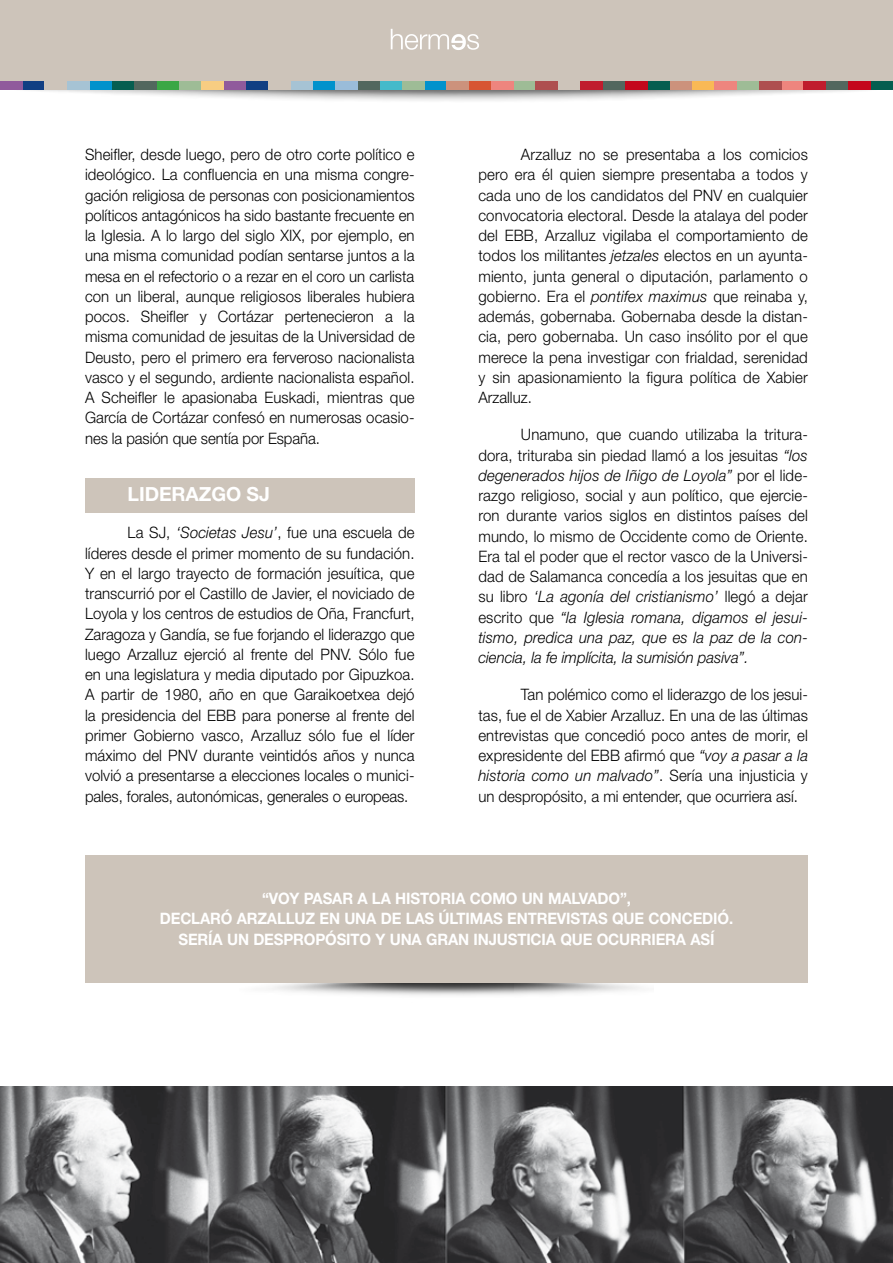
<style>
.page{position:relative;width:893px;height:1263px;background:#fff}
.page>*{position:absolute;margin:0;border:0;box-sizing:border-box;transform-origin:0 0}
.t1{font:700 19.5px "Helvetica Neue LT Std";letter-spacing:-.005em;color:#fff}
.t2{font:300 15.75px/20.2px "Helvetica Neue LT Std";letter-spacing:.005em;color:#000;text-align:justify;scale:.95 1}
.t3{font:700 15.75px/20.2px "Helvetica Neue LT Std";letter-spacing:-.01em;color:#fff;text-align:center;scale:.95 1}
.s1{font-style:italic}
</style>
<div class="page">
<div style="left:0;top:0;width:893px;height:88px;background:#cdc4ba"></div>
<svg style="left:391px;top:29px;width:88px;height:21px"></svg>
<div style="left:424px;top:81px;width:22px;height:9px;background:#0192cc"></div>
<div style="left:402px;top:81px;width:22px;height:9px;background:#9ebc96"></div>
<div style="left:379px;top:81px;width:23px;height:9px;background:#44baca"></div>
<div style="left:357px;top:81px;width:22px;height:9px;background:#52675e"></div>
<div style="left:335px;top:81px;width:22px;height:9px;background:#9abcd9"></div>
<div style="left:313px;top:81px;width:22px;height:9px;background:#0192cc"></div>
<div style="left:290px;top:81px;width:23px;height:9px;background:#a6c3d4"></div>
<div style="left:246px;top:81px;width:22px;height:9px;background:#113f83"></div>
<div style="left:223px;top:81px;width:23px;height:9px;background:#905a9c"></div>
<div style="left:268px;top:81px;width:22px;height:9px;background:#cdc4ba"></div>
<div style="left:201px;top:81px;width:22px;height:9px;background:#f7cd82"></div>
<div style="left:179px;top:81px;width:22px;height:9px;background:#9ebc96"></div>
<div style="left:156px;top:81px;width:23px;height:9px;background:#3ba745"></div>
<div style="left:134px;top:81px;width:22px;height:9px;background:#52675e"></div>
<div style="left:112px;top:81px;width:22px;height:9px;background:#055e50"></div>
<div style="left:89px;top:81px;width:23px;height:9px;background:#0192cc"></div>
<div style="left:67px;top:81px;width:22px;height:9px;background:#a6c3d4"></div>
<div style="left:22px;top:81px;width:23px;height:9px;background:#113f83"></div>
<div style="left:0;top:81px;width:22px;height:9px;background:#905a9c"></div>
<div style="left:45px;top:81px;width:22px;height:9px;background:#cdc4ba"></div>
<div style="left:692px;top:81px;width:22px;height:9px;background:#f9b955"></div>
<div style="left:737px;top:81px;width:22px;height:9px;background:#9ebc96"></div>
<div style="left:781px;top:81px;width:23px;height:9px;background:#ee857e"></div>
<div style="left:826px;top:81px;width:22px;height:9px;background:#52675e"></div>
<div style="left:871px;top:81px;width:22px;height:9px;background:#055e50"></div>
<div style="left:670px;top:81px;width:22px;height:9px;background:#cc927c"></div>
<div style="left:714px;top:81px;width:23px;height:9px;background:#ee857e"></div>
<div style="left:804px;top:81px;width:22px;height:9px;background:#c01c2d"></div>
<div style="left:848px;top:81px;width:23px;height:9px;background:#c4071c"></div>
<div style="left:759px;top:81px;width:22px;height:9px;background:#ae4f50"></div>
<div style="left:469px;top:81px;width:22px;height:9px;background:#d75533"></div>
<div style="left:513px;top:81px;width:23px;height:9px;background:#9ebc96"></div>
<div style="left:558px;top:81px;width:22px;height:9px;background:#cdc4ba"></div>
<div style="left:603px;top:81px;width:22px;height:9px;background:#52675e"></div>
<div style="left:647px;top:81px;width:23px;height:9px;background:#055e50"></div>
<div style="left:446px;top:81px;width:23px;height:9px;background:#cc927c"></div>
<div style="left:491px;top:81px;width:22px;height:9px;background:#ee857e"></div>
<div style="left:580px;top:81px;width:23px;height:9px;background:#c01c2d"></div>
<div style="left:625px;top:81px;width:22px;height:9px;background:#c4071c"></div>
<div style="left:536px;top:81px;width:22px;height:9px;background:#ae4f50"></div>
<img style="left:239px;top:982px;width:415px;height:14px">
<img style="left:0;top:1086px;width:893px;height:177px">
<div style="left:85px;top:479px;width:330px;height:34px;background:#cdc4ba"></div>
<div style="left:85px;top:855px;width:723px;height:127px;background:#cdc4ba"></div>
<p class="t2" style="left:85px;top:144px;width:349px">Sheifler, desde luego, pero de otro corte político e ideológico. La confluencia en una misma congre&shy;gación religiosa de personas con posicionamientos políticos antagónicos ha sido bastante frecuente en la Iglesia. A lo largo del siglo XIX, por ejemplo, en una misma comunidad podían sentarse juntos a la mesa en el refectorio o a rezar en el coro un carlista con un liberal, aunque religiosos liberales hubiera pocos. Sheifler y Cortázar pertenecieron a la misma comunidad de jesuitas de la Universidad de Deusto, pero el primero era ferveroso nacionalista vasco y el segundo, ardiente nacionalista español.<br>A Scheifler le apasionaba Euskadi, mientras que García de Cortázar confesó en numerosas ocasio&shy;nes la pasión que sentía por España.</p>
<p class="t1" style="left:128px;top:482px;width:144px">LIDERAZGO SJ</p>
<p class="t2" style="left:85px;top:522px;width:349px;text-indent:43px">La SJ, <span class="s1">‘Societas Jesu’</span>, fue una escuela de líderes desde el primer momento de su fundación.<br>Y en el largo trayecto de formación jesuítica, que transcurrió por el Castillo de Javier, el noviciado de Loyola y los centros de estudios de Oña, Francfurt, Zaragoza y Gandía, se fue forjando el liderazgo que luego Arzalluz ejerció al frente del PNV. Sólo fue en una legislatura y media diputado por Gipuzkoa.<br>A partir de 1980, año en que Garaikoetxea dejó la presidencia del EBB para ponerse al frente del primer Gobierno vasco, Arzalluz sólo fue el líder máximo del PNV durante veintidós años y nunca volvió a presentarse a elecciones locales o munici&shy;pales, forales, autonómicas, generales o europeas.</p>
<p class="t2" style="left:478px;top:144px;width:348px;text-indent:43px">Arzalluz no se presentaba a los comicios pero era él quien siempre presentaba a todos y cada uno de los candidatos del PNV en cualquier convocatoria electoral. Desde la atalaya del poder del EBB, Arzalluz vigilaba el comportamiento de todos los militantes <span class="s1">jetzales</span> electos en un ayunta&shy;miento, junta general o diputación, parlamento o gobierno. Era el <span class="s1">pontifex maximus</span> que reinaba y, además, gobernaba. Gobernaba desde la distan&shy;cia, pero gobernaba. Un caso insólito por el que merece la pena investigar con frialdad, serenidad y sin apasionamiento la figura política de Xabier Arzalluz.</p>
<p class="t2" style="left:478px;top:424px;width:348px;text-indent:43px">Unamuno, que cuando utilizaba la tritura&shy;dora, trituraba sin piedad llamó a los jesuitas <span class="s1">“los degenerados hijos de Iñigo de Loyola”</span> por el lide&shy;razgo religioso, social y aun político, que ejercie&shy;ron durante varios siglos en distintos países del mundo, lo mismo de Occidente como de Oriente.<br>Era tal el poder que el rector vasco de la Universi&shy;dad de Salamanca concedía a los jesuitas que en su libro <span class="s1">‘La agonía del cristianismo’</span> llegó a dejar escrito que <span class="s1">“la Iglesia romana, digamos el jesui&shy;tismo, predica una paz, que es la paz de la con&shy;ciencia, la fe implícita, la sumisión pasiva”.</span></p>
<p class="t2" style="left:478px;top:684px;width:349px;text-indent:43px">Tan polémico como el liderazgo de los jesui&shy;tas, fue el de Xabier Arzalluz. En una de las últimas entrevistas que concedió poco antes de morir, el expresidente del EBB afirmó que <span class="s1">“voy a pasar a la historia como un malvado”</span>. Sería una injusticia y un despropósito, a mi entender, que ocurriera así.</p>
<p class="t3" style="left:160px;top:888px;width:605px">“VOY PASAR A LA HISTORIA COMO UN MALVADO”,<br>DECLARÓ ARZALLUZ EN UNA DE LAS ÚLTIMAS ENTREVISTAS QUE CONCEDIÓ.<br>SERÍA UN DESPROPÓSITO Y UNA GRAN INJUSTICIA QUE OCURRIERA ASÍ</p>
</div>
